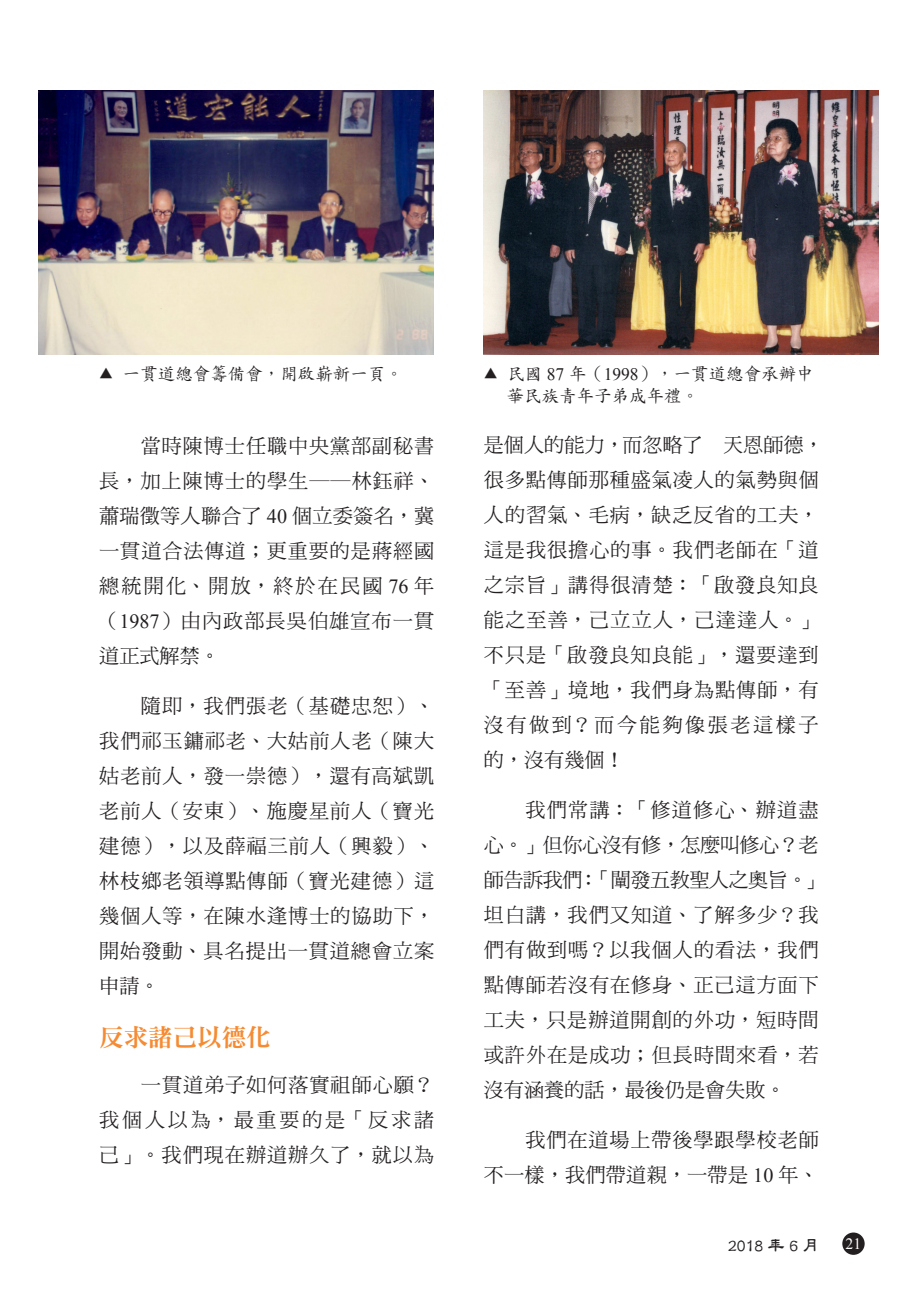
<style>
.page{position:relative;width:918px;height:1290px;background:#fff}
.page>*{position:absolute;margin:0;border:0;box-sizing:border-box;transform-origin:0 0}
._03_內文樣式{font:24.5px "DF Ming Std W9";color:#f58b32}
._03_內文樣式-2{font:20.12px/35px "DF Ming Std W5";letter-spacing:.05em;color:#231f20;text-align:justify}
.照片說明{font:17.5px/22.8px "DF Kai Shu Std W5";color:#231f20}
.t1{font:700 17.5px "AR Li Shu B5";color:#231f20}
.t2{font:15.75px "Times New Roman";color:#fff}
.s1{font-size:14px}
.s2{font-family:"Times New Roman"}
</style>
<div class="page">
<div style="left:842px;top:1232px;width:22px;height:23px;background:#231f20;border-radius:50%"></div>
<img style="left:39px;top:91px;width:394px;height:264px">
<img style="left:484px;top:91px;width:394px;height:264px">
<p class="照片說明" style="left:99px;top:362px;width:305px"><span class="s1">▲</span> 一貫道總會籌備會，開啟嶄新一頁。</p>
<p class="照片說明" style="left:506px;top:362px;width:309px;text-indent:-23px"><span class="s1">▲</span> 民國 <span class="s2">87</span> 年（<span class="s2">1998</span>），一貫道總會承辦中華民族青年子弟成年禮。</p>
<p class="_03_內文樣式-2" style="left:99px;top:428px;width:336px;text-indent:42px">當時陳博士任職中央黨部副秘書長，加上陳博士的學生──林鈺祥、蕭瑞徵等人聯合了 <span class="s2">40</span> 個立委簽名，冀一貫道合法傳道；更重要的是蔣經國總統開化、開放，終於在民國 <span class="s2">76</span> 年（<span class="s2">1987</span>）由內政部長吳伯雄宣布一貫道正式解禁。</p>
<p class="_03_內文樣式-2" style="left:99px;top:687px;width:336px;text-indent:42px">隨即，我們張老（基礎忠恕）、我們祁玉鏞祁老、大姑前人老（陳大姑老前人，發一崇德），還有高斌凱老前人（安東）、施慶星前人（寶光建德），以及薛福三前人（興毅）、林枝鄉老領導點傳師（寶光建德）這幾個人等，在陳水逢博士的協助下，開始發動、具名提出一貫道總會立案申請。</p>
<p class="_03_內文樣式" style="left:99px;top:1024px;width:173px">反求諸己以德化</p>
<p class="_03_內文樣式-2" style="left:99px;top:1067px;width:336px;text-indent:42px">一貫道弟子如何落實祖師心願？我個人以為，最重要的是「反求諸己」。我們現在辦道辦久了，就以為</p>
<p class="_03_內文樣式-2" style="left:484px;top:427px;width:341px;text-align:left">是個人的能力，而忽略了　天恩師德，很多點傳師那種盛氣凌人的氣勢與個人的習氣、毛病，缺乏反省的工夫，這是我很擔心的事。我們老師在「道之宗旨」講得很清楚：「啟發良知良能之至善，己立立人，己達達人。」不只是「啟發良知良能」，還要達到「至善」境地，我們身為點傳師，有沒有做到？而今能夠像張老這樣子的，沒有幾個！</p>
<p class="_03_內文樣式-2" style="left:484px;top:792px;width:341px;text-align:left;text-indent:42px">我們常講：「修道修心、辦道盡心。」但你心沒有修，怎麼叫修心？老師告訴我們：「闡發五教聖人之奧旨。」坦白講，我們又知道、了解多少？我們有做到嗎？以我個人的看法，我們點傳師若沒有在修身、正己這方面下工夫，只是辦道開創的外功，短時間或許外在是成功；但長時間來看，若沒有涵養的話，最後仍是會失敗。</p>
<p class="_03_內文樣式-2" style="left:484px;top:1122px;width:336px;text-align:right">我們在道場上帶後學跟學校老師<br>不一樣，我們帶道親，一帶是 <span class="s2">10</span> 年、</p>
<p class="t1" style="left:728px;top:1236px;width:93px">2018 年 6 月</p>
<p class="t2" style="left:845px;top:1232px;width:17px">21</p>
</div>
